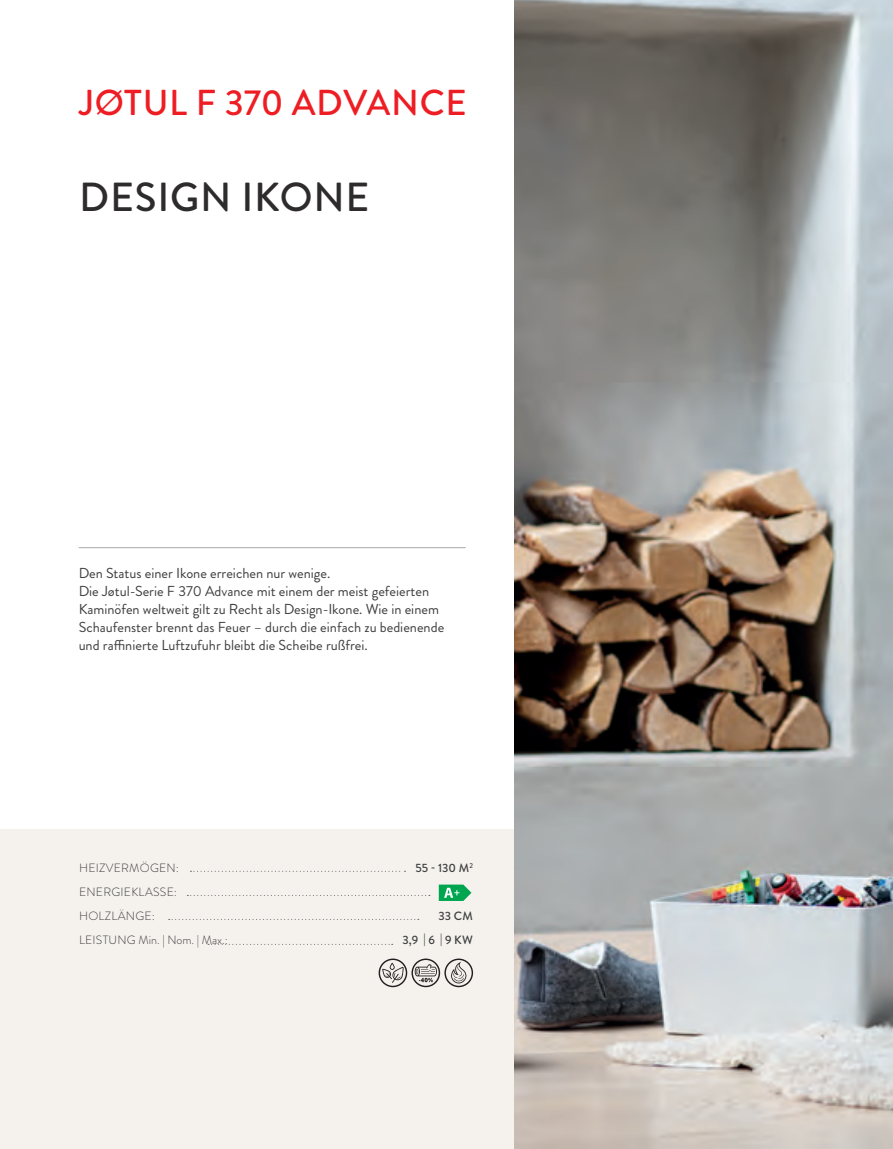
<style>
.page{position:relative;width:893px;height:1149px;background:#fff}
.page>*{position:absolute;margin:0;border:0;box-sizing:border-box;transform-origin:0 0}
.t1{font:500 40.5px "Brandon Grotesque";letter-spacing:.02em;color:#2e2b2c}
.t2{font:500 36px "Brandon Grotesque";letter-spacing:.02em;color:#ee1d23}
.t3{font:14.4px/18px "Brandon Grotesque";color:#3e3e3f}
.t4{font:300 12px/24px "Brandon Grotesque";letter-spacing:.02em;color:#3e3e3f}
.t5{font:500 12px/24px "Brandon Grotesque";color:#3e3e3f;text-align:right}
</style>
<div class="page">
<div style="left:0;top:829px;width:537px;height:319px;background:#f5f2ee"></div>
<img style="left:514px;top:0;width:379px;height:1148px">
<hr style="left:79px;top:547px;width:387px;height:1px;background:#a8a9ad">
<svg style="left:190px;top:870px;width:215px;height:1px"></svg>
<svg style="left:208px;top:943px;width:185px;height:1px"></svg>
<svg style="left:379px;top:958px;width:94px;height:28px"></svg>
<svg style="left:439px;top:884px;width:32px;height:16px"></svg>
<h2 class="t2" style="left:79px;top:78px;width:389px">JØTUL F 370 ADVANCE</h2>
<h1 class="t1" style="left:79px;top:169px;width:292px">DESIGN IKONE</h1>
<p class="t3" style="left:79px;top:563px;width:367px">Den Status einer Ikone erreichen nur wenige.<br>Die Jøtul-Serie F 370 Advance mit einem der meist gefeierten Kaminöfen weltweit gilt zu Recht als Design-Ikone. Wie in einem Schaufenster brennt das Feuer – durch die einfach zu bedienende und raffinierte Luftzufuhr bleibt die Scheibe rußfrei.</p>
<p class="t4" style="left:79px;top:855px;width:150px">HEIZVERMÖGEN:<br>ENERGIEKLASSE:<br>HOLZLÄNGE:<br>LEISTUNG Min. | Nom. | Max.:</p>
<p class="t5" style="left:415px;top:855px;width:59px">55 - 130 M<sup>2</sup></p>
<p class="t5" style="left:403px;top:903px;width:72px">33 CM<br>3,9 | 6 | 9 KW</p>
</div>
